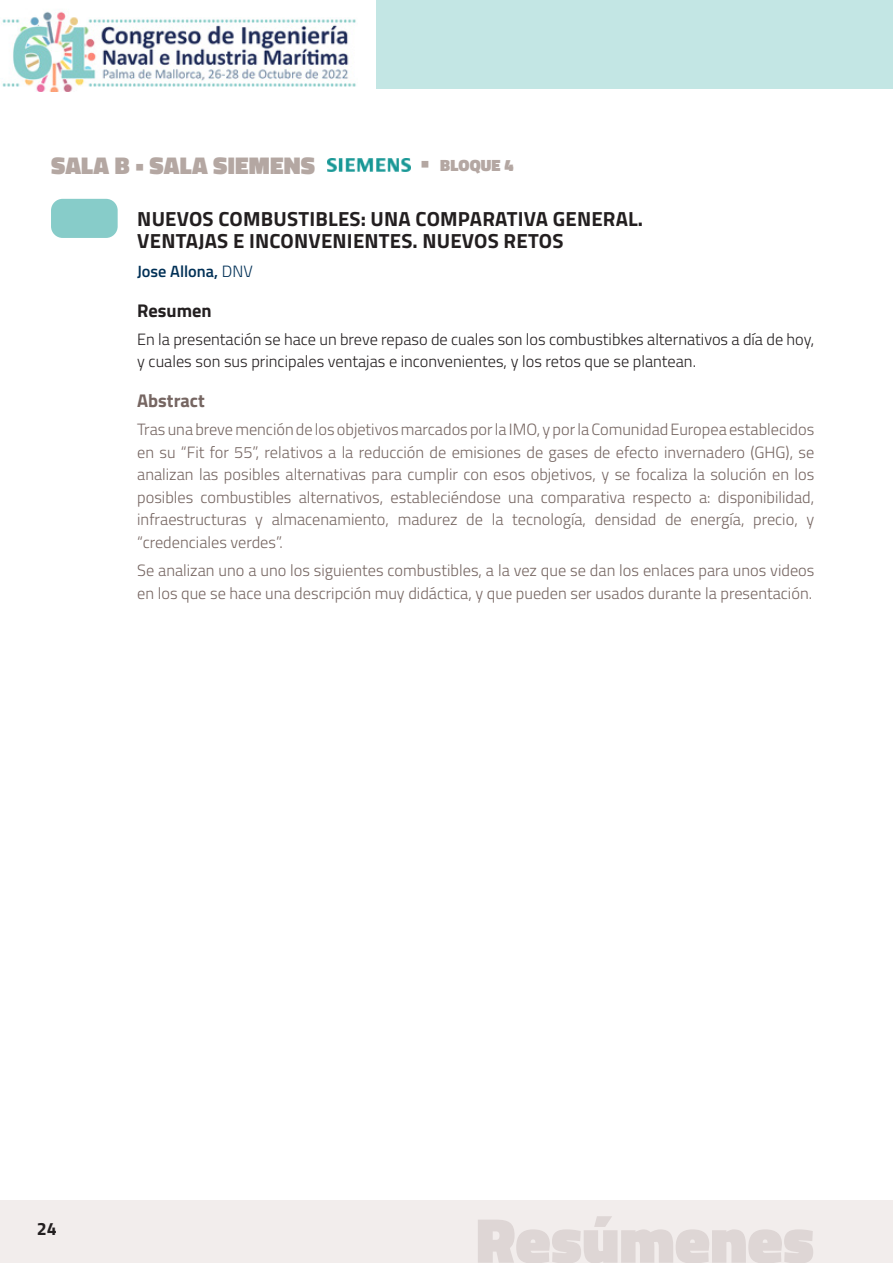
<style>
.page{position:relative;width:893px;height:1263px;background:#fff}
.page>*{position:absolute;margin:0;border:0;box-sizing:border-box;transform-origin:0 0}
.t1{font:900 64.35px "Titillium";color:#ded6d5}
.t2{font:900 24.6px "Titillium";letter-spacing:.01em;color:#b4a7a2}
.t3{font:700 20.4px/22.5px "Titillium";letter-spacing:.01em;color:#231f20}
.t4{font:700 18.45px "Titillium";color:#766662}
.t5{font:700 18.45px "Titillium";color:#231f20}
.t6{font:700 17.85px "Titillium";color:#231f20}
.t7{font:900 16.5px "Titillium";letter-spacing:.01em;color:#b4a7a2}
.t8{font:300 16.35px/22.5px "Titillium";color:#766662;text-align:justify}
.t9{font:300 16.35px/22.5px "Titillium";color:#231f20}
.t10{font:600 16.35px "Titillium";color:#003056}
.s1{font-size:24.6px}
.s2{font-weight:300}
</style>
<div class="page">
<div style="left:376px;top:0;width:517px;height:89px;background:#c3e6e4"></div>
<div style="left:0;top:1200px;width:893px;height:63px;background:#f2edec"></div>
<img style="left:2px;top:11px;width:354px;height:80px">
<div style="left:51px;top:199px;width:67px;height:39px;background:#87ccc9;border-radius:12px"></div>
<img style="left:328px;top:158px;width:82px;height:14px">
<h2 class="t2" style="left:51px;top:147px;width:265px">SALA B • SALA SIEMENS</h2>
<p class="t7" style="left:420px;top:153px;width:95px"><span class="s1">•</span> BLOQUE 4</p>
<p class="t3" style="left:137px;top:206px;width:507px">NUEVOS COMBUSTIBLES: UNA COMPARATIVA GENERAL.<br>VENTAJAS E INCONVENIENTES. NUEVOS RETOS</p>
<p class="t10" style="left:137px;top:259px;width:117px">Jose Allona, <span class="s2">DNV</span></p>
<p class="t5" style="left:137px;top:296px;width:76px">Resumen</p>
<p class="t9" style="left:137px;top:327px;width:679px">En la presentación se hace un breve repaso de cuales son los combustibkes alternativos a día de hoy, y cuales son sus principales ventajas e inconvenientes, y los retos que se plantean.</p>
<p class="t4" style="left:137px;top:387px;width:69px">Abstract</p>
<p class="t8" style="left:137px;top:418px;width:679px">Tras una breve mención de los objetivos marcados por la IMO, y por la Comunidad Europea establecidos en su “Fit for 55”, relativos a la reducción de emisiones de gases de efecto invernadero (GHG), se analizan las posibles alternativas para cumplir con esos objetivos, y se focaliza la solución en los posibles combustibles alternativos, estableciéndose una comparativa respecto a: disponibilidad, infraestructuras y almacenamiento, madurez de la tecnología, densidad de energía, precio, y “credenciales verdes”.</p>
<p class="t8" style="left:137px;top:558px;width:679px">Se analizan uno a uno los siguientes combustibles, a la vez que se dan los enlaces para unos videos en los que se hace una descripción muy didáctica, y que pueden ser usados durante la presentación.</p>
<p class="t6" style="left:37px;top:1215px;width:22px">24</p>
<h1 class="t1" style="left:476px;top:1193px;width:340px">Resúmenes</h1>
</div>
